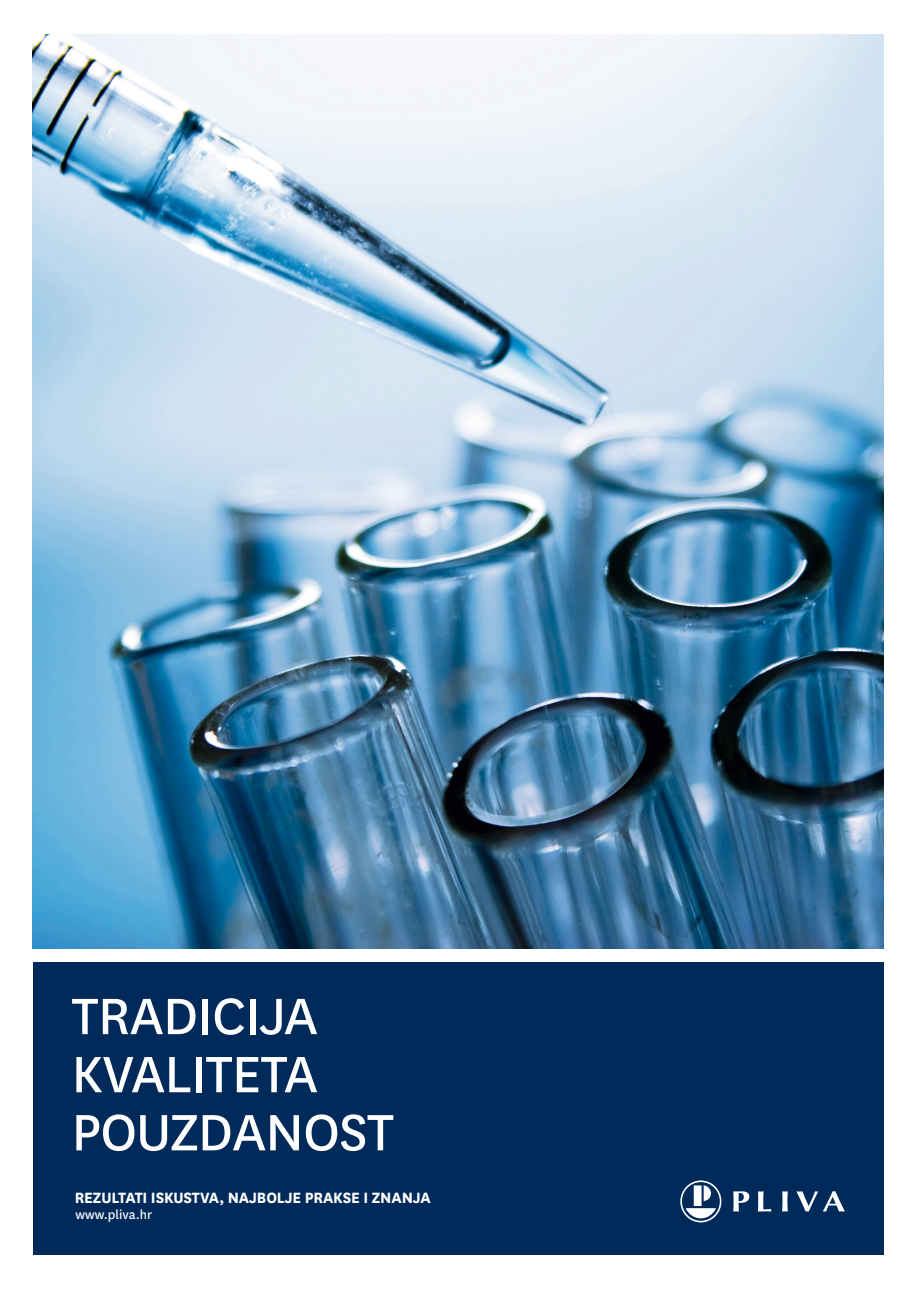
<style>
.page{position:relative;width:919px;height:1289px;background:#fff}
.page>*{position:absolute;margin:0;border:0;box-sizing:border-box;transform-origin:0 0}
.t1{font:59.7px/58.1px "National";letter-spacing:-.01em;color:#fff}
.t2{font:700 17.4px "National";letter-spacing:-.005em;color:#fff;scale:.96 1}
.t3{font:14.25px "National";color:#fff}
</style>
<div class="page">
<div style="left:33px;top:844px;width:850px;height:410px;background:#002a59"></div>
<img style="left:33px;top:34px;width:850px;height:915px">
<svg style="left:757px;top:1191px;width:14px;height:20px"></svg>
<svg style="left:782px;top:1191px;width:5px;height:20px"></svg>
<svg style="left:733px;top:1191px;width:16px;height:20px"></svg>
<svg style="left:796px;top:1191px;width:48px;height:20px"></svg>
<svg style="left:680px;top:1180px;width:41px;height:42px"></svg>
<div style="left:30px;top:949px;width:859px;height:13px;background:#fff"></div>
<h1 class="t1" style="left:71px;top:991px;width:324px">TRADICIJA<br>KVALITETA<br>POUZDANOST</h1>
<p class="t2" style="left:75px;top:1191px;width:372px">REZULTATI ISKUSTVA, NAJBOLJE PRAKSE I ZNANJA</p>
<p class="t3" style="left:75px;top:1209px;width:78px">www.pliva.hr</p>
</div>
